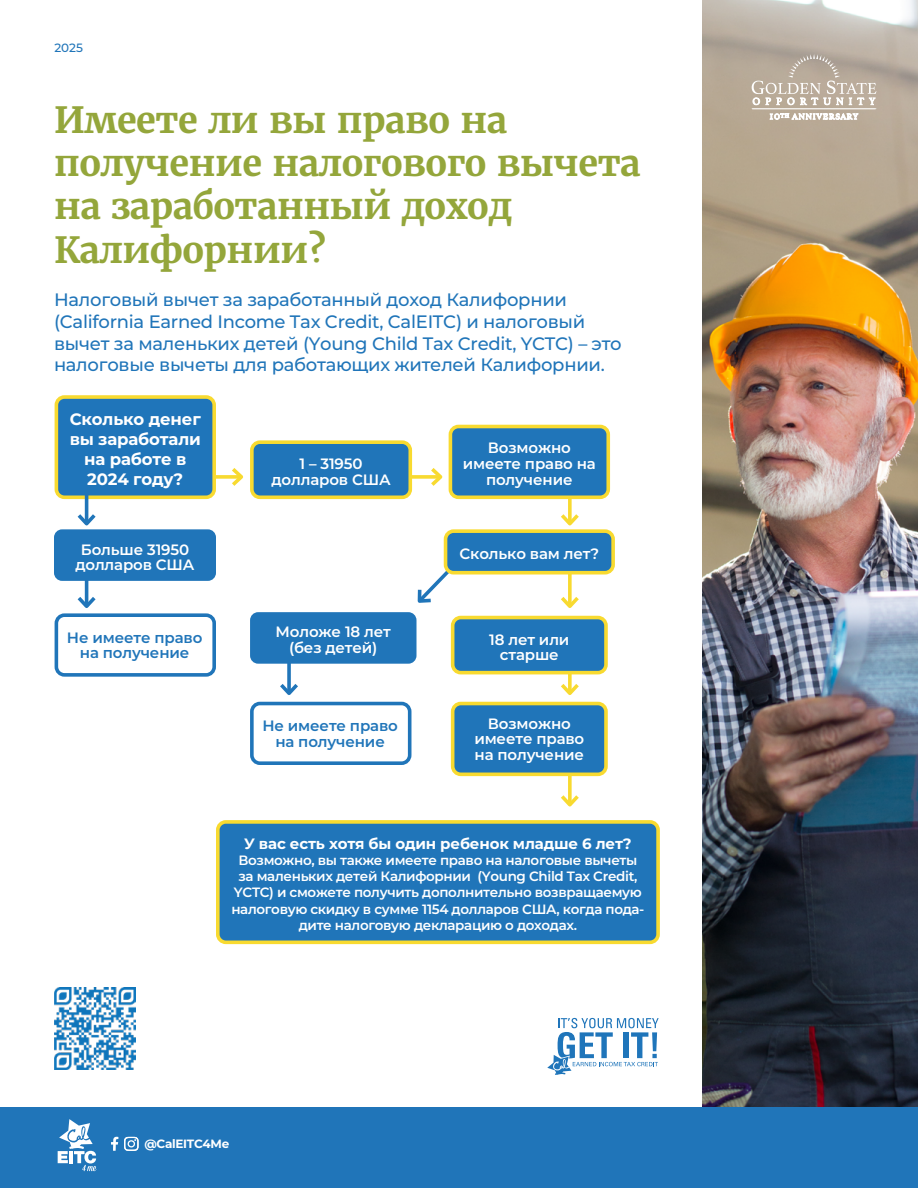
<style>
.page{position:relative;width:918px;height:1188px;background:#fff}
.page>*{position:absolute;margin:0;border:0;box-sizing:border-box;transform-origin:0 0}
.t1{font:700 36px/43.2px "Merriweather";letter-spacing:-.015em;color:#94a63b}
.t2{font:500 18px/21.6px "Montserrat";letter-spacing:-.015em;color:#2075b9}
.t3{font:700 16.5px/19.8px "Montserrat";letter-spacing:-.01em;color:#fff;text-align:center}
.t4{font:600 15px/15.8px "Montserrat";letter-spacing:-.01em;color:#fff;text-align:center}
.t5{font:600 15px/15.8px "Montserrat";letter-spacing:-.01em;color:#2075b9;text-align:center}
.t6{font:700 15px "Montserrat";letter-spacing:-.01em;color:#fff}
.t7{font:600 13.5px/16.2px "Montserrat";letter-spacing:-.025em;color:#fff;text-align:center}
.t8{font:700 12px "Montserrat";letter-spacing:-.025em;color:#fff}
.t9{font:500 12px "Montserrat";color:#2075b9}
</style>
<div class="page">
<div style="left:0;top:1107px;width:918px;height:81px;background:#2075b9"></div>
<svg style="left:111px;top:1137px;width:7px;height:14px"></svg>
<svg style="left:124px;top:1137px;width:15px;height:14px"></svg>
<svg style="left:58px;top:1119px;width:39px;height:52px"></svg>
<img style="left:702px;top:0;width:216px;height:1107px">
<hr style="left:85px;top:573px;width:3px;height:33px;background:#2075b9">
<svg style="left:77px;top:593px;width:19px;height:15px"></svg>
<svg style="left:568px;top:575px;width:4px;height:18px"></svg>
<svg style="left:561px;top:593px;width:18px;height:15px"></svg>
<svg style="left:417px;top:557px;width:31px;height:46px"></svg>
<svg style="left:568px;top:674px;width:4px;height:6px"></svg>
<svg style="left:561px;top:680px;width:18px;height:15px"></svg>
<svg style="left:568px;top:776px;width:4px;height:15px"></svg>
<svg style="left:561px;top:791px;width:18px;height:16px"></svg>
<div style="left:218px;top:822px;width:440px;height:120px;background:#2075b9;border-radius:8px"></div>
<div style="left:216px;top:820px;width:444px;height:124px;border:4px solid #f8da30;border-radius:8px"></div>
<div style="left:56px;top:397px;width:158px;height:100px;background:#1f75ba;border-radius:8px"></div>
<div style="left:55px;top:395px;width:161px;height:104px;border:4px solid #f8da30;border-radius:8px"></div>
<div style="left:54px;top:529px;width:162px;height:52px;background:#2075b9;border-radius:8px"></div>
<div style="left:55px;top:613px;width:161px;height:64px;border:4px solid #2075b9;border-radius:8px"></div>
<div style="left:250px;top:702px;width:161px;height:63px;border:4px solid #2075b9;border-radius:8px"></div>
<div style="left:252px;top:442px;width:158px;height:55px;background:#2075b9;border-radius:8px"></div>
<div style="left:250px;top:440px;width:162px;height:59px;border:4px solid #f8da30;border-radius:8px"></div>
<div style="left:446px;top:531px;width:167px;height:42px;background:#2075b9;border-radius:8px"></div>
<div style="left:444px;top:529px;width:171px;height:46px;border:4px solid #f8da30;border-radius:8px"></div>
<div style="left:250px;top:612px;width:167px;height:52px;background:#2075b9;border-radius:8px"></div>
<hr style="left:85px;top:491px;width:3px;height:33px;background:#2075b9">
<svg style="left:77px;top:510px;width:19px;height:16px"></svg>
<div style="left:453px;top:618px;width:153px;height:55px;background:#2075b9;border-radius:8px"></div>
<div style="left:451px;top:616px;width:157px;height:58px;border:4px solid #f8da30;border-radius:8px"></div>
<svg style="left:287px;top:663px;width:4px;height:17px"></svg>
<svg style="left:280px;top:680px;width:18px;height:15px"></svg>
<svg style="left:568px;top:499px;width:4px;height:11px"></svg>
<svg style="left:561px;top:510px;width:18px;height:16px"></svg>
<svg style="left:216px;top:475px;width:12px;height:4px"></svg>
<svg style="left:228px;top:468px;width:15px;height:18px"></svg>
<svg style="left:411px;top:475px;width:16px;height:4px"></svg>
<svg style="left:427px;top:468px;width:16px;height:18px"></svg>
<div style="left:450px;top:427px;width:158px;height:70px;background:#2075b9;border-radius:8px"></div>
<div style="left:449px;top:425px;width:161px;height:74px;border:4px solid #f8da30;border-radius:8px"></div>
<div style="left:453px;top:704px;width:153px;height:70px;background:#2075b9;border-radius:8px"></div>
<div style="left:451px;top:702px;width:157px;height:74px;border:4px solid #f8da30;border-radius:8px"></div>
<svg style="left:547px;top:1018px;width:112px;height:57px"></svg>
<img style="left:54px;top:988px;width:82px;height:81px">
<svg style="left:751px;top:54px;width:126px;height:66px;background:#c2b6a9"></svg>
<p class="t9" style="left:54px;top:40px;width:30px">2025</p>
<h1 class="t1" style="left:54px;top:98px;width:588px">Имеете ли вы право на получение налогового вычета на заработанный доход<br>Калифорнии?</h1>
<h2 class="t2" style="left:54px;top:289px;width:569px">Налоговый вычет за заработанный доход Калифорнии (California Earned Income Tax Credit, CalEITC) и налоговый вычет за маленьких детей (Young Child Tax Credit, YCTC) – это налоговые вычеты для работающих жителей Калифорнии.</h2>
<p class="t3" style="left:70px;top:409px;width:133px">Сколько денег вы заработали на работе в<br>2024 году?</p>
<p class="t4" style="left:75px;top:541px;width:121px">Больше 31950 долларов США</p>
<p class="t5" style="left:67px;top:629px;width:137px">Не имеете право на получение</p>
<p class="t4" style="left:271px;top:455px;width:121px">1 – 31950 долларов США</p>
<p class="t4" style="left:463px;top:440px;width:134px">Возможно имеете право на получение</p>
<p class="t4" style="left:460px;top:545px;width:141px">Сколько вам лет?</p>
<p class="t4" style="left:276px;top:623px;width:117px">Моложе 18 лет (без детей)</p>
<p class="t4" style="left:489px;top:631px;width:82px">18 лет или старше</p>
<p class="t5" style="left:262px;top:717px;width:137px">Не имеете право на получение</p>
<p class="t4" style="left:474px;top:715px;width:111px">Возможно имеете право на получение</p>
<p class="t6" style="left:244px;top:833px;width:389px">У вас есть хотя бы один ребенок младше 6 лет?</p>
<p class="t7" style="left:231px;top:852px;width:415px">Возможно, вы также имеете право на налоговые вычеты за маленьких детей Калифорнии (Young Child Tax Credit, YCTC) и сможете получить дополнительно возвращаемую налоговую скидку в сумме 1154 долларов США, когда пода&shy;дите налоговую декларацию о доходах.</p>
<p class="t8" style="left:145px;top:1135px;width:86px">@CalEITC4Me</p>
</div>
